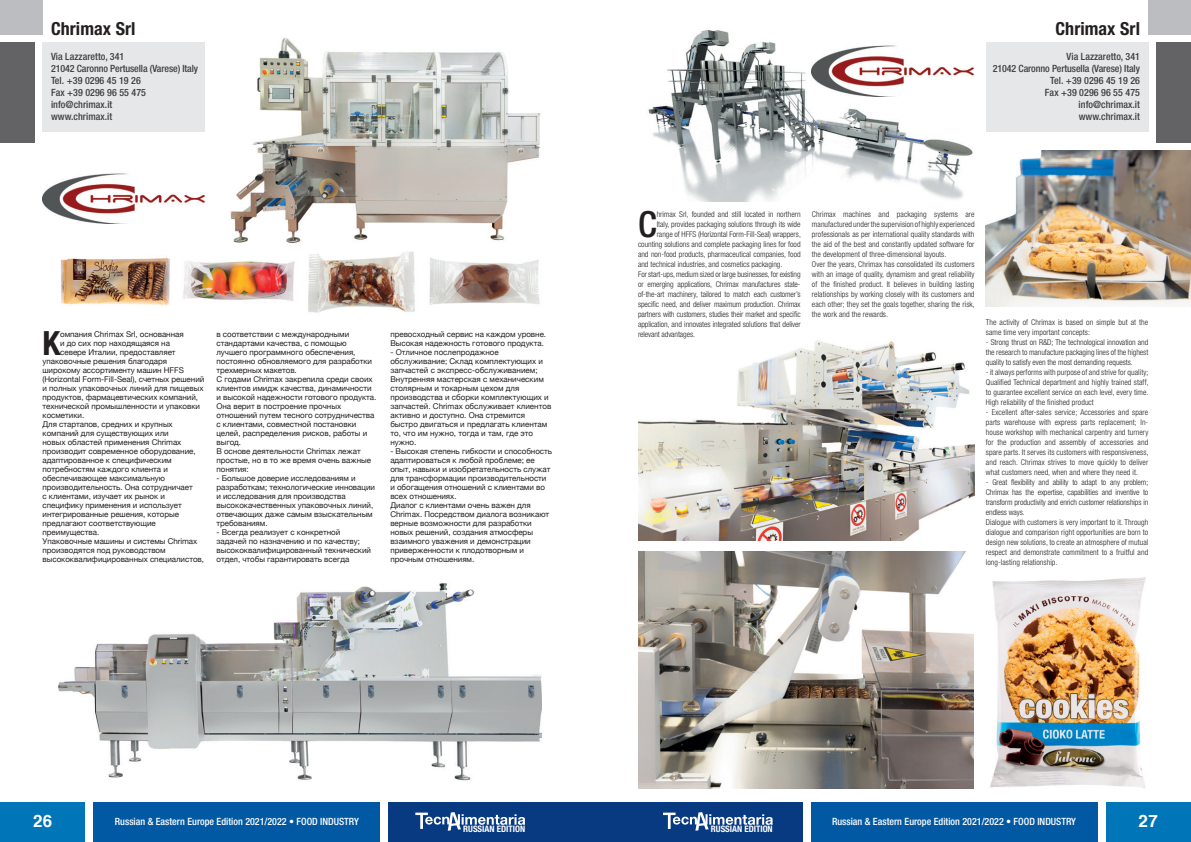
<style>
.page{position:relative;width:1191px;height:842px;background:#fff}
.page>*{position:absolute;margin:0;border:0;box-sizing:border-box;transform-origin:0 0}
.t1{font:500 condensed 36px "Helvetica Neue";color:#231f20}
.t2{font:700 condensed 33.2px "Helvetica Neue";color:#231f20}
.Testo_INGLESE{font:700 condensed 18px "Helvetica Neue";letter-spacing:.005em;color:#231f20}
.t3{font:700 17px "Helvetica";color:#fff}
.Testo_INGLESE-2{font:500 condensed 10px "Helvetica Neue";letter-spacing:.005em;color:#3e3e3f}
.t4{font:500 condensed 10px "Helvetica Neue";color:#fff}
.t5{font:700 condensed 8.9px "Helvetica Neue";color:#fff}
.t6{font:8px/9px "Helvetica Neue";letter-spacing:-.005em;color:#231f20}
.t7{font:300 condensed 8px/10px "Helvetica Neue";color:#231f20;text-align:justify}
</style>
<div class="page">
<img style="left:230px;top:38px;width:311px;height:205px">
<img style="left:308px;top:252px;width:107px;height:61px">
<img style="left:60px;top:257px;width:235px;height:48px">
<img style="left:429px;top:258px;width:111px;height:47px">
<img style="left:58px;top:583px;width:484px;height:198px">
<img style="left:43px;top:173px;width:162px;height:51px">
<img style="left:648px;top:30px;width:325px;height:172px">
<img style="left:638px;top:340px;width:336px;height:201px">
<img style="left:990px;top:577px;width:156px;height:211px">
<img style="left:986px;top:151px;width:205px;height:156px">
<img style="left:638px;top:551px;width:335px;height:238px">
<img style="left:812px;top:42px;width:162px;height:54px">
<div style="left:43px;top:43px;width:162px;height:89px;background:#e6e7e9"></div>
<div style="left:0;top:43px;width:35px;height:100px;background:#636366"></div>
<div style="left:0;top:0;width:43px;height:35px;background:#bcbdc0"></div>
<div style="left:1155px;top:43px;width:36px;height:100px;background:#636366"></div>
<div style="left:1148px;top:0;width:43px;height:35px;background:#bcbdc0"></div>
<div style="left:986px;top:43px;width:162px;height:89px;background:#e6e7e9"></div>
<div style="left:388px;top:802px;width:207px;height:40px;background:#083a82"></div>
<div style="left:0;top:802px;width:85px;height:40px;background:#0075b8"></div>
<div style="left:94px;top:802px;width:286px;height:40px;background:#0159a3"></div>
<svg style="left:415px;top:812px;width:110px;height:19px"></svg>
<div style="left:595px;top:802px;width:207px;height:40px;background:#083a82"></div>
<div style="left:1105px;top:802px;width:86px;height:40px;background:#0075b8"></div>
<div style="left:811px;top:802px;width:286px;height:40px;background:#0159a3"></div>
<svg style="left:663px;top:812px;width:110px;height:19px"></svg>
<p class="Testo_INGLESE" style="left:51px;top:17px;width:86px">Chrimax Srl</p>
<p class="Testo_INGLESE" style="left:1055px;top:17px;width:86px">Chrimax Srl</p>
<p class="Testo_INGLESE-2" style="left:51px;top:50px;width:75px">Via Lazzaretto, 341</p>
<p class="Testo_INGLESE-2" style="left:51px;top:62px;width:149px">21042 Caronno Pertusella (Varese) Italy</p>
<p class="Testo_INGLESE-2" style="left:51px;top:74px;width:91px">Tel. +39 0296 45 19 26</p>
<p class="Testo_INGLESE-2" style="left:51px;top:86px;width:96px">Fax +39 0296 96 55 475</p>
<p class="Testo_INGLESE-2" style="left:51px;top:98px;width:63px">info@chrimax.it</p>
<p class="Testo_INGLESE-2" style="left:51px;top:110px;width:63px">www.chrimax.it</p>
<p class="Testo_INGLESE-2" style="left:1066px;top:50px;width:75px">Via Lazzaretto, 341</p>
<p class="Testo_INGLESE-2" style="left:992px;top:62px;width:149px">21042 Caronno Pertusella (Varese) Italy</p>
<p class="Testo_INGLESE-2" style="left:1050px;top:74px;width:91px">Tel. +39 0296 45 19 26</p>
<p class="Testo_INGLESE-2" style="left:1045px;top:86px;width:96px">Fax +39 0296 96 55 475</p>
<p class="Testo_INGLESE-2" style="left:1078px;top:98px;width:63px">info@chrimax.it</p>
<p class="Testo_INGLESE-2" style="left:1078px;top:110px;width:63px">www.chrimax.it</p>
<p class="t2" style="left:43px;top:316px;width:19px">К</p>
<p class="t6" style="left:60px;top:330px;width:125px">омпания Chrimax Srl, основанная</p>
<p class="t6" style="left:60px;top:339px;width:111px">и до сих пор находящаяся на</p>
<p class="t6" style="left:60px;top:348px;width:117px">севере Италии, предоставляет</p>
<p class="t6" style="left:43px;top:357px;width:126px">упаковочные решения благодаря</p>
<p class="t6" style="left:43px;top:366px;width:143px">широкому ассортименту машин HFFS</p>
<p class="t6" style="left:43px;top:375px;width:163px">(Horizontal Form-Fill-Seal), счетных решений</p>
<p class="t6" style="left:43px;top:384px;width:162px">и полных упаковочных линий для пищевых</p>
<p class="t6" style="left:43px;top:393px;width:157px">продуктов, фармацевтических компаний,</p>
<p class="t6" style="left:43px;top:402px;width:159px">технической промышленности и упаковки</p>
<p class="t6" style="left:43px;top:411px;width:43px">косметики.</p>
<p class="t6" style="left:43px;top:420px;width:155px">Для стартапов, средних и крупных компаний для существующих или<br>новых областей применения Chrimax производит современное оборудование, адаптированное к специфическим потребностям каждого клиента и обеспечивающее максимальную производительность. Она сотрудничает с клиентами, изучает их рынок и специфику применения и использует интегрированные решения, которые предлагают соответствующие преимущества.</p>
<p class="t6" style="left:43px;top:537px;width:163px">Упаковочные машины и системы Chrimax производятся под руководством высококвалифицированных специалистов,</p>
<p class="t6" style="left:216px;top:330px;width:157px">в соответствии с международными стандартами качества, с помощью лучшего программного обеспечения, постоянно обновляемого для разработки трехмерных макетов.</p>
<p class="t6" style="left:216px;top:375px;width:161px">С годами Chrimax закрепила среди своих клиентов имидж качества, динамичности и высокой надежности готового продукта.<br>Она верит в построение прочных отношений путем тесного сотрудничества с клиентами, совместной постановки целей, распределения рисков, работы и выгод.</p>
<p class="t6" style="left:216px;top:447px;width:156px">В основе деятельности Chrimax лежат простые, но в то же время очень важные понятия:</p>
<p class="t6" style="left:216px;top:474px;width:160px">- Большое доверие исследованиям и разработкам; технологические инновации и исследования для производства высококачественных упаковочных линий, отвечающих даже самым взыскательным требованиям.</p>
<p class="t6" style="left:216px;top:528px;width:156px">- Всегда реализует с конкретной задачей по назначению и по качеству; высококвалифицированный технический отдел, чтобы гарантировать всегда</p>
<p class="t6" style="left:390px;top:330px;width:157px">превосходный сервис на каждом уровне.<br>Высокая надежность готового продукта.</p>
<p class="t6" style="left:390px;top:348px;width:162px">- Отличное послепродажное обслуживание; Склад комплектующих и запчастей с экспресс-обслуживанием; Внутренняя мастерская с механическим столярным и токарным цехом для производства и сборки комплектующих и запчастей. Chrimax обслуживает клиентов активно и доступно. Она стремится быстро двигаться и предлагать клиентам то, что им нужно, тогда и там, где это нужно.</p>
<p class="t6" style="left:390px;top:447px;width:163px">- Высокая степень гибкости и способность адаптироваться к любой проблеме; ее опыт, навыки и изобретательность служат для трансформации производительности и обогащения отношений с клиентами во всех отношениях.</p>
<p class="t6" style="left:390px;top:501px;width:160px">Диалог с клиентами очень важен для Chrimax. Посредством диалога возникают верные возможности для разработки новых решений, создания атмосферы взаимного уважения и демонстрации приверженности к плодотворным и прочным отношениям.</p>
<p class="t1" style="left:638px;top:203px;width:20px">C</p>
<p class="t7" style="left:656px;top:209px;width:145px">hrimax Srl, founded and still located in northern</p>
<p class="t7" style="left:656px;top:219px;width:145px">Italy, provides packaging solutions through its wide</p>
<p class="t7" style="left:656px;top:229px;width:146px">range of HFFS (Horizontal Form-Fill-Seal) wrappers,</p>
<p class="t7" style="left:638px;top:239px;width:164px">counting solutions and complete packaging lines for food</p>
<p class="t7" style="left:638px;top:249px;width:164px">and non-food products, pharmaceutical companies, food</p>
<p class="t7" style="left:638px;top:259px;width:146px">and technical industries, and cosmetics packaging.</p>
<p class="t7" style="left:638px;top:269px;width:164px">For start-ups, medium sized or large businesses, for existing or emerging applications, Chrimax manufactures state&shy;of-the-art machinery, tailored to match each customer’s specific need, and deliver maximum production. Chrimax partners with customers, studies their market and specific application, and innovates integrated solutions that deliver relevant advantages.</p>
<p class="t7" style="left:812px;top:209px;width:164px">Chrimax machines and packaging systems are manufactured under the supervision of highly experienced professionals as per international quality standards with the aid of the best and constantly updated software for the development of three-dimensional layouts.</p>
<p class="t7" style="left:812px;top:259px;width:164px">Over the years, Chrimax has consolidated its customers with an image of quality, dynamism and great reliability of the finished product. It believes in building lasting relationships by working closely with its customers and each other; they set the goals together, sharing the risk, the work and the rewards.</p>
<p class="t7" style="left:986px;top:317px;width:164px">The activity of Chrimax is based on simple but at the same time very important concepts:</p>
<p class="t7" style="left:986px;top:337px;width:164px">- Strong thrust on R&amp;D; The technological innovation and the research to manufacture packaging lines of the highest quality to satisfy even the most demanding requests.</p>
<p class="t7" style="left:986px;top:367px;width:164px">- it always performs with purpose of and strive for quality; Qualified Technical department and highly trained staff, to guarantee excellent service on each level, every time.<br>High reliability of the finished product</p>
<p class="t7" style="left:986px;top:407px;width:164px">- Excellent after-sales service; Accessories and spare parts warehouse with express parts replacement; In&shy;house workshop with mechanical carpentry and turnery for the production and assembly of accessories and spare parts. It serves its customers with responsiveness, and reach. Chrimax strives to move quickly to deliver what customers need, when and where they need it.</p>
<p class="t7" style="left:986px;top:477px;width:164px">- Great flexibility and ability to adapt to any problem; Chrimax has the expertise, capabilities and inventive to transform productivity and enrich customer relationships in endless ways.</p>
<p class="t7" style="left:986px;top:517px;width:164px">Dialogue with customers is very important to it. Through dialogue and comparison right opportunities are born to design new solutions, to create an atmosphere of mutual respect and demonstrate commitment to a fruitful and long-lasting relationship.</p>
<h3 class="t3" style="left:33px;top:807px;width:21px">26</h3>
<p class="t4" style="left:115px;top:816px;width:245px">Russian &amp; Eastern Europe Edition 2021/2022 • FOOD INDUSTRY</p>
<p class="t5" style="left:463px;top:823px;width:63px">RUSSIAN EDITION</p>
<p class="t5" style="left:711px;top:823px;width:63px">RUSSIAN EDITION</p>
<p class="t4" style="left:832px;top:816px;width:245px">Russian &amp; Eastern Europe Edition 2021/2022 • FOOD INDUSTRY</p>
<h3 class="t3" style="left:1138px;top:807px;width:21px">27</h3>
</div>
